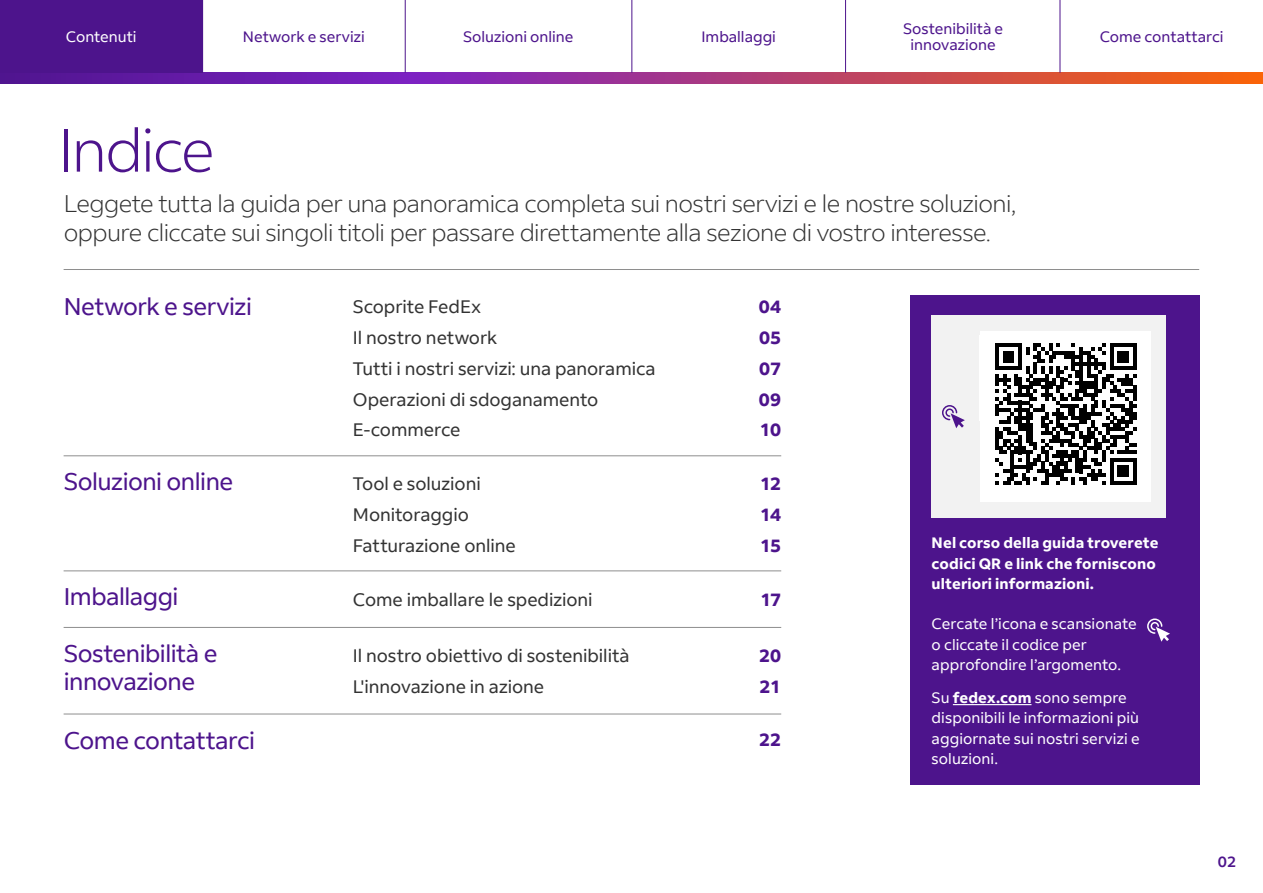
<style>
.page{position:relative;width:1263px;height:893px;background:#fff}
.page>*{position:absolute;margin:0;border:0;box-sizing:border-box;transform-origin:0 0}
.t1{font:300 60px "Fed Ex Sans";letter-spacing:-.035em;color:#4d148c}
.t2{font:300 24px/28.5px "Fed Ex Sans";letter-spacing:-.025em;color:#333}
.t3{font:24px/28.5px "Fed Ex Sans";letter-spacing:-.02em;color:#4d148c}
.t4{font:18px/30.8px "Fed Ex Sans";letter-spacing:-.005em;color:#333}
.t5{font:700 18px/30.8px "Fed Ex Sans";letter-spacing:-.025em;color:#4d148c;text-align:justify}
.t6{font:15px/20.2px "Fed Ex Sans";letter-spacing:.005em;color:#fff}
.t7{font:15px/16.5px "Fed Ex Sans";color:#4d148c;text-align:center}
.t8{font:700 15px/20.2px "Fed Ex Sans";letter-spacing:.01em;color:#fff}
.t9{font:500 15px "Fed Ex Sans";color:#4d148c}
.s1{font-weight:700}
</style>
<div class="page">
<hr style="left:64px;top:269px;width:1135px;height:1px;background:#8e8e8e">
<hr style="left:64px;top:456px;width:717px;height:1px;background:#8e8e8e">
<hr style="left:64px;top:571px;width:717px;height:1px;background:#8e8e8e">
<hr style="left:64px;top:627px;width:717px;height:1px;background:#8e8e8e">
<hr style="left:64px;top:714px;width:717px;height:1px;background:#8e8e8e">
<svg style="left:0;top:73px;width:1263px;height:10px;background:#9f357b"></svg>
<hr style="left:405px;top:0;width:1px;height:73px;background:#4d148c">
<hr style="left:631px;top:0;width:1px;height:73px;background:#4d148c">
<hr style="left:845px;top:0;width:1px;height:73px;background:#4d148c">
<hr style="left:1059px;top:0;width:1px;height:73px;background:#4d148c">
<div style="left:0;top:0;width:203px;height:73px;background:#4d148c"></div>
<div style="left:910px;top:295px;width:289px;height:489px;background:#4d148c"></div>
<div style="left:931px;top:316px;width:235px;height:202px;background:#f2f2f2"></div>
<svg style="left:942px;top:405px;width:23px;height:23px"></svg>
<div style="left:980px;top:331px;width:171px;height:171px;background:#fff"></div>
<svg style="left:995px;top:343px;width:141px;height:142px"></svg>
<hr style="left:953px;top:704px;width:78px;height:1px;background:#fff">
<svg style="left:1147px;top:618px;width:23px;height:24px"></svg>
<p class="t6" style="left:66px;top:27px;width:72px">Contenuti</p>
<h1 class="t1" style="left:58px;top:116px;width:158px">Indice</h1>
<p class="t7" style="left:243px;top:28px;width:123px">Network e servizi</p>
<p class="t7" style="left:463px;top:28px;width:112px">Soluzioni online</p>
<p class="t7" style="left:701px;top:28px;width:76px">Imballaggi</p>
<p class="t7" style="left:903px;top:20px;width:102px">Sostenibilità e innovazione</p>
<p class="t7" style="left:1100px;top:28px;width:125px">Come contattarci</p>
<h2 class="t2" style="left:64px;top:190px;width:954px">Leggete tutta la guida per una panoramica completa sui nostri servizi e le nostre soluzioni, oppure cliccate sui singoli titoli per passare direttamente alla sezione di vostro interesse.</h2>
<h2 class="t3" style="left:64px;top:292px;width:190px">Network e servizi</h2>
<p class="t5" style="left:759px;top:292px;width:24px">04<br>05<br>07<br>09<br>10</p>
<p class="t4" style="left:353px;top:292px;width:304px">Scoprite FedEx<br>Il nostro network<br>Tutti i nostri servizi: una panoramica<br>Operazioni di sdoganamento<br>E-commerce</p>
<h2 class="t3" style="left:64px;top:468px;width:171px">Soluzioni online</h2>
<p class="t5" style="left:760px;top:469px;width:23px">12<br>14<br>15</p>
<h2 class="t3" style="left:64px;top:583px;width:116px">Imballaggi</h2>
<h2 class="t3" style="left:64px;top:639px;width:155px">Sostenibilità e innovazione</h2>
<p class="t4" style="left:353px;top:469px;width:164px">Tool e soluzioni<br>Monitoraggio<br>Fatturazione online</p>
<p class="t4" style="left:353px;top:585px;width:241px">Come imballare le spedizioni</p>
<p class="t4" style="left:353px;top:640px;width:278px">Il nostro obiettivo di sostenibilità<br>L'innovazione in azione</p>
<p class="t5" style="left:760px;top:584px;width:22px">17</p>
<p class="t5" style="left:759px;top:640px;width:23px">20<br>21</p>
<h2 class="t3" style="left:64px;top:726px;width:193px">Come contattarci</h2>
<p class="t5" style="left:759px;top:724px;width:23px">22</p>
<p class="t8" style="left:932px;top:533px;width:228px">Nel corso della guida troverete codici QR e link che forniscono ulteriori informazioni.</p>
<p class="t6" style="left:932px;top:614px;width:207px">Cercate l’icona e scansionate o cliccate il codice per approfondire l’argomento.</p>
<p class="t6" style="left:932px;top:688px;width:209px">Su <span class="s1">fedex.com</span> sono sempre disponibili le informazioni più aggiornate sui nostri servizi e soluzioni.</p>
<p class="t9" style="left:1218px;top:853px;width:20px">02</p>
</div>
